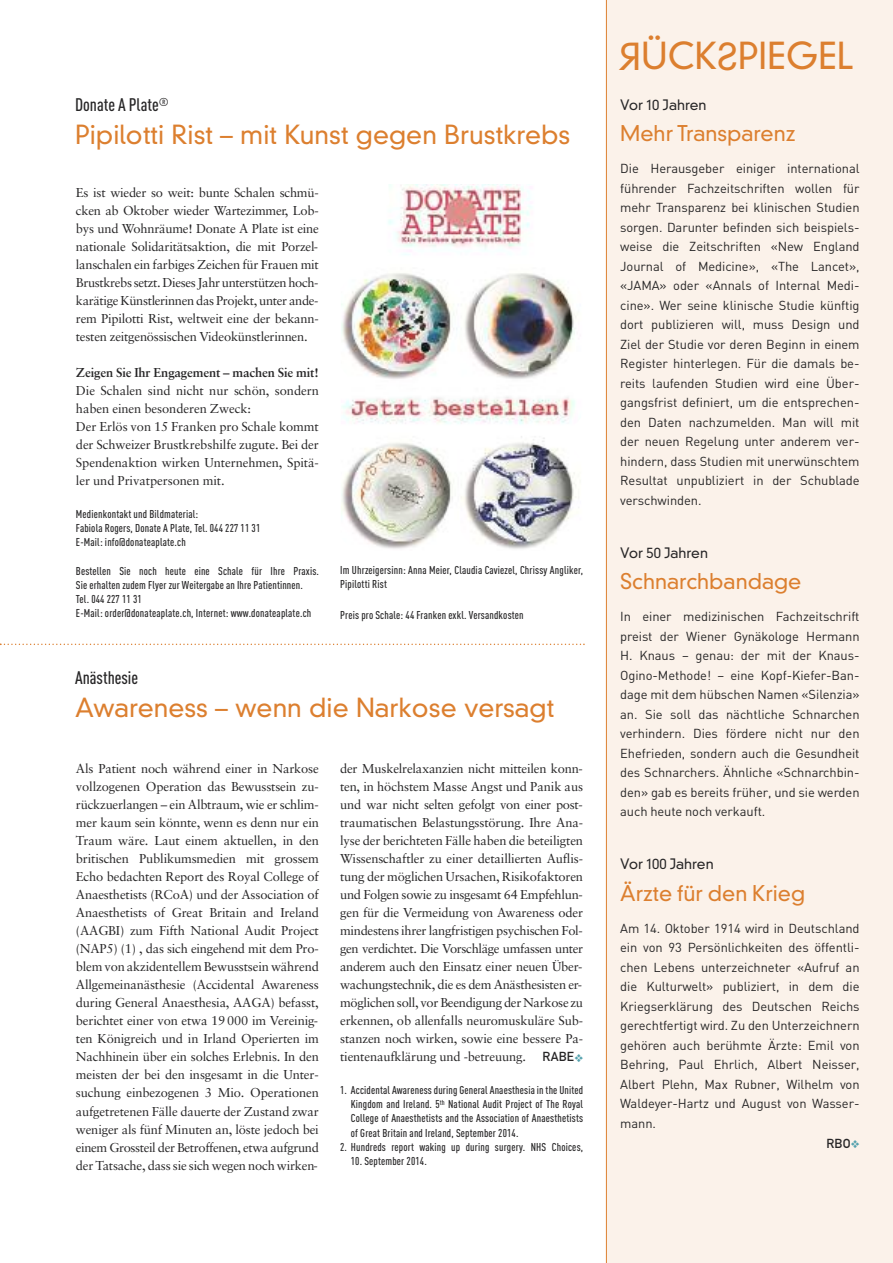
<style>
.page{position:relative;width:893px;height:1263px;background:#fff}
.page>*{position:absolute;margin:0;border:0;box-sizing:border-box;transform-origin:0 0}
.t1{font:300 36px "DIN Neuzeit Grotesk";color:#dc7f2f}
.t2{font:300 25.5px "DIN Neuzeit Grotesk";color:#dc7f2f}
.t3{font:300 21px "DIN Neuzeit Grotesk";color:#dc7f2f}
.t4{font:500 18px "DIN Cond";color:#272627}
.t5{font:300 13.95px "DIN Neuzeit Grotesk";color:#272627}
.t6{font:12.9px/18px "Sabon";letter-spacing:-.005em;color:#272627;text-align:justify}
.t7{font:12.9px/19.5px "DIN";letter-spacing:-.005em;color:#272627;text-align:justify}
.t8{font:700 12.9px "Sabon";letter-spacing:-.01em;color:#272627}
.t9{font:12.9px "DIN Mittelschrift";letter-spacing:.02em;color:#272627}
.t10{font:500 11.25px/14.2px "DIN Cond";letter-spacing:.015em;color:#272627}
.s1{color:#55a2ae}
.s2{color:#fbf2ea}
</style>
<div class="page">
<div style="left:606px;top:0;width:287px;height:1263px;background:#fbf2ea"></div>
<svg style="left:0;top:644px;width:585px;height:1px"></svg>
<img style="left:341px;top:184px;width:238px;height:365px">
<svg style="left:619px;top:42px;width:19px;height:28px"></svg>
<svg style="left:719px;top:42px;width:17px;height:28px"></svg>
<h3 class="t4" style="left:75px;top:99px;width:95px">Donate A Plate<sup>®</sup></h3>
<h2 class="t2" style="left:75px;top:125px;width:497px">Pipilotti Rist – mit Kunst gegen Brustkrebs</h2>
<p class="t6" style="left:76px;top:185px;width:245px">Es ist wieder so weit: bunte Schalen schmü&shy;cken ab Oktober wieder Wartezimmer, Lob&shy;bys und Wohnräume! Donate A Plate ist eine nationale Solidaritätsaktion, die mit Porzel&shy;lanschalen ein farbiges Zeichen für Frauen mit Brustkrebs setzt. Dieses Jahr unterstützen hoch&shy;karätige Künstlerinnen das Projekt, unter ande&shy;rem Pipilotti Rist, weltweit eine der bekann&shy;testen zeitgenössischen Videokünstlerinnen.</p>
<p class="t8" style="left:76px;top:368px;width:244px">Zeigen Sie Ihr Engagement – machen Sie mit!</p>
<p class="t6" style="left:76px;top:383px;width:245px;text-align:left">Die Schalen sind nicht nur schön, sondern haben einen besonderen Zweck:<br>Der Erlös von 15 Franken pro Schale kommt der Schweizer Brustkrebshilfe zugute. Bei der Spendenaktion wirken Unternehmen, Spitä&shy;ler und Privatpersonen mit.</p>
<p class="t10" style="left:76px;top:508px;width:186px">Medienkontakt und Bildmaterial:<br>Fabiola Rogers, Donate A Plate, Tel. 044 227 11 31<br>E-Mail: info@donateaplate.ch</p>
<p class="t10" style="left:76px;top:565px;width:244px">Bestellen Sie noch heute eine Schale für Ihre Praxis.<br>Sie erhalten zudem Flyer zur Weitergabe an Ihre Patientinnen.<br>Tel. 044 227 11 31<br>E-Mail: order@donateaplate.ch, Internet: www.donateaplate.ch</p>
<p class="t10" style="left:340px;top:564px;width:244px">Im Uhrzeigersinn: Anna Meier, Claudia Caviezel, Chrissy Angliker,<br>Pipilotti Rist</p>
<p class="t10" style="left:340px;top:609px;width:185px">Preis pro Schale: 44 Franken exkl. Versandkosten</p>
<h3 class="t4" style="left:75px;top:671px;width:65px">Anästhesie</h3>
<h2 class="t2" style="left:75px;top:697px;width:481px">Awareness – wenn die Narkose versagt</h2>
<p class="t6" style="left:76px;top:761px;width:245px">Als Patient noch während einer in Narkose vollzogenen Operation das Bewusstsein zu&shy;rückzuerlangen – ein Albtraum, wie er schlim&shy;mer kaum sein könnte, wenn es denn nur ein Traum wäre. Laut einem aktuellen, in den britischen Publikumsmedien mit grossem Echo bedachten Report des Royal College of Anaesthetists (RCoA) und der Association of Anaesthetists of Great Britain and Ireland (AAGBI) zum Fifth National Audit Project (NAP5) (1) , das sich eingehend mit dem Pro&shy;blem von akzidentellem Bewusstsein während Allgemeinanästhesie (Accidental Awareness during General Anaesthesia, AAGA) befasst, berichtet einer von etwa 19 000 im Vereinig&shy;ten Königreich und in Irland Operierten im Nachhinein über ein solches Erlebnis. In den meisten der bei den insgesamt in die Unter&shy;suchung einbezogenen 3 Mio. Operationen aufgetretenen Fälle dauerte der Zustand zwar weniger als fünf Minuten an, löste jedoch bei einem Grossteil der Betroffenen, etwa aufgrund der Tatsache, dass sie sich wegen noch wirken-</p>
<p class="t6" style="left:340px;top:761px;width:245px">der Muskelrelaxanzien nicht mitteilen konn&shy;ten, in höchstem Masse Angst und Panik aus und war nicht selten gefolgt von einer post&shy;traumatischen Belastungsstörung. Ihre Ana&shy;lyse der berichteten Fälle haben die beteiligten Wissenschaftler zu einer detaillierten Auflis&shy;tung der möglichen Ursachen, Risikofaktoren und Folgen sowie zu insgesamt 64 Empfehlun&shy;gen für die Vermeidung von Awareness oder mindestens ihrer langfristigen psychischen Fol&shy;gen verdichtet. Die Vorschläge umfassen unter anderem auch den Einsatz einer neuen Über&shy;wachungstechnik, die es dem Anästhesisten er&shy;möglichen soll, vor Beendigung der Narkose zu erkennen, ob allenfalls neuromuskuläre Sub&shy;stanzen noch wirken, sowie eine bessere Pa&shy;tientenaufklärung und -betreuung.</p>
<p class="t9" style="left:543px;top:1052px;width:42px">RABE<span class="s1">❖</span></p>
<p class="t10" style="left:351px;top:1084px;width:234px;text-align:justify;text-indent:-11px">1. Accidental Awarenessduring General Anaesthesiainthe United Kingdom and Ireland. 5<sup>th</sup> National Audit Project of The Royal College of Anaesthetists and the Association of Anaesthetists of Great Britain and Ireland, September 2014.</p>
<p class="t10" style="left:340px;top:1141px;width:244px">2. Hundreds report waking up during surgery. NHS Choices,</p>
<p class="t10" style="left:351px;top:1155px;width:77px">10. September 2014.</p>
<h1 class="t1" style="left:618px;top:42px;width:237px"><span class="s2">R</span>ÜCK<span class="s2">S</span>PIEGEL</h1>
<p class="t5" style="left:620px;top:99px;width:88px">Vor 10 Jahren</p>
<h3 class="t3" style="left:620px;top:125px;width:177px">Mehr Transparenz</h3>
<p class="t7" style="left:620px;top:159px;width:241px">Die Herausgeber einiger international führender Fachzeitschriften wollen für mehr Transparenz bei klinischen Studien sorgen. Darunter befinden sich beispiels&shy;weise die Zeitschriften «New England Journal of Medicine», «The Lancet», «JAMA» oder «Annals of Internal Medi&shy;cine». Wer seine klinische Studie künftig dort publizieren will, muss Design und Ziel der Studie vor deren Beginn in einem Register hinterlegen. Für die damals be&shy;reits laufenden Studien wird eine Über&shy;gangsfrist definiert, um die entsprechen&shy;den Daten nachzumelden. Man will mit der neuen Regelung unter anderem ver&shy;hindern, dass Studien mit unerwünschtem Resultat unpubliziert in der Schublade verschwinden.</p>
<p class="t5" style="left:620px;top:547px;width:89px">Vor 50 Jahren</p>
<h3 class="t3" style="left:620px;top:573px;width:183px">Schnarchbandage</h3>
<p class="t7" style="left:620px;top:607px;width:241px">In einer medizinischen Fachzeitschrift preist der Wiener Gynäkologe Hermann H. Knaus – genau: der mit der Knaus-Ogino-Methode! – eine Kopf-Kiefer-Ban&shy;dage mit dem hübschen Namen «Silenzia» an. Sie soll das nächtliche Schnarchen verhindern. Dies fördere nicht nur den Ehefrieden, sondern auch die Gesundheit des Schnarchers. Ähnliche «Schnarchbin&shy;den» gab es bereits früher, und sie werden auch heute noch verkauft.</p>
<p class="t5" style="left:620px;top:859px;width:95px">Vor 100 Jahren</p>
<h3 class="t3" style="left:620px;top:884px;width:187px">Ärzte für den Krieg</h3>
<p class="t7" style="left:620px;top:918px;width:241px">Am 14. Oktober 1914 wird in Deutschland ein von 93 Persönlichkeiten des öffentli&shy;chen Lebens unterzeichneter «Aufruf an die Kulturwelt» publiziert, in dem die Kriegserklärung des Deutschen Reichs gerechtfertigt wird. Zu den Unterzeichnern gehören auch berühmte Ärzte: Emil von Behring, Paul Ehrlich, Albert Neisser, Albert Plehn, Max Rubner, Wilhelm von Waldeyer-Hartz und August von Wasser&shy;mann.</p>
<p class="t9" style="left:826px;top:1138px;width:35px">RBO<span class="s1">❖</span></p>
</div>
